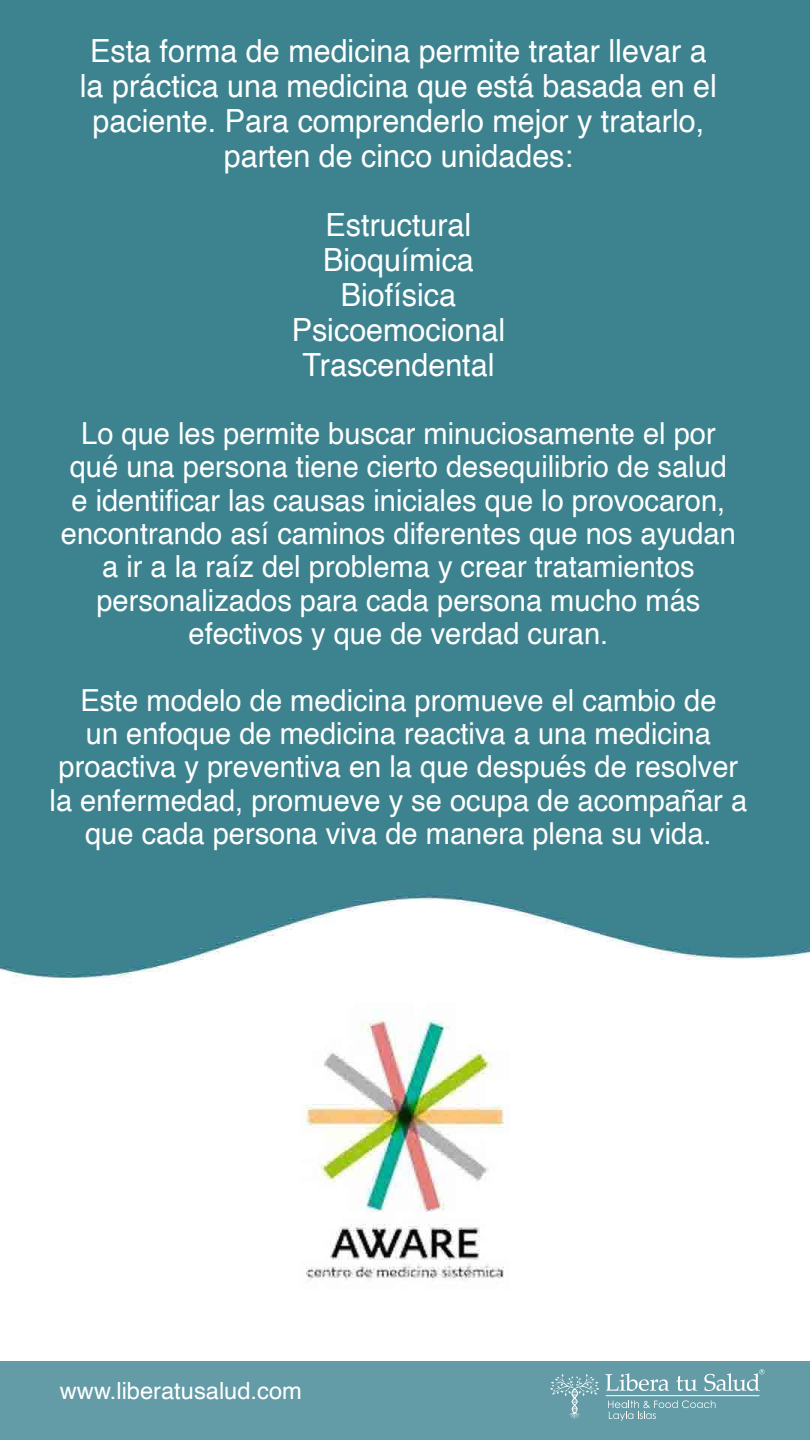
<style>
.page{position:relative;width:810px;height:1440px;background:#fff}
.page>*{position:absolute;margin:0;border:0;box-sizing:border-box;transform-origin:0 0}
.t1{font:31.88px/34.9px "Helvetica";color:#fff;text-align:center;scale:.96 1}
.t2{font:30.38px/33.4px "Helvetica";color:#fff;text-align:center;scale:.96 1}
.t3{font:23.7px "Helvetica";color:#fff}
</style>
<div class="page">
<img style="left:0;top:0;width:810px;height:1280px">
<div style="left:0;top:1361px;width:810px;height:79px;background:#639ba7"></div>
<svg style="left:608px;top:1400px;width:108px;height:21px"></svg>
<svg style="left:605px;top:1373px;width:64px;height:18px"></svg>
<svg style="left:676px;top:1376px;width:21px;height:15px"></svg>
<svg style="left:550px;top:1374px;width:49px;height:45px"></svg>
<hr style="left:606px;top:1395px;width:153px;height:1px;background:#fff">
<svg style="left:704px;top:1369px;width:60px;height:22px"></svg>
<p class="t1" style="left:80px;top:35px;width:665px">Esta forma de medicina permite tratar llevar a la práctica una medicina que está basada en el paciente. Para comprenderlo mejor y tratarlo, parten de cinco unidades:</p>
<p class="t1" style="left:292px;top:209px;width:224px">Estructural<br>Bioquímica<br>Biofísica<br>Psicoemocional<br>Trascendental</p>
<p class="t2" style="left:61px;top:418px;width:705px">Lo que les permite buscar minuciosamente el por qué una persona tiene cierto desequilibrio de salud e identificar las causas iniciales que lo provocaron, encontrando así caminos diferentes que nos ayudan a ir a la raíz del problema y crear tratamientos personalizados para cada persona mucho más efectivos y que de verdad curan.</p>
<p class="t2" style="left:50px;top:684px;width:728px">Este modelo de medicina promueve el cambio de<br>un enfoque de medicina reactiva a una medicina proactiva y preventiva en la que después de resolver la enfermedad, promueve y se ocupa de acompañar a que cada persona viva de manera plena su vida.</p>
<p class="t3" style="left:60px;top:1373px;width:244px">www.liberatusalud.com</p>
</div>
